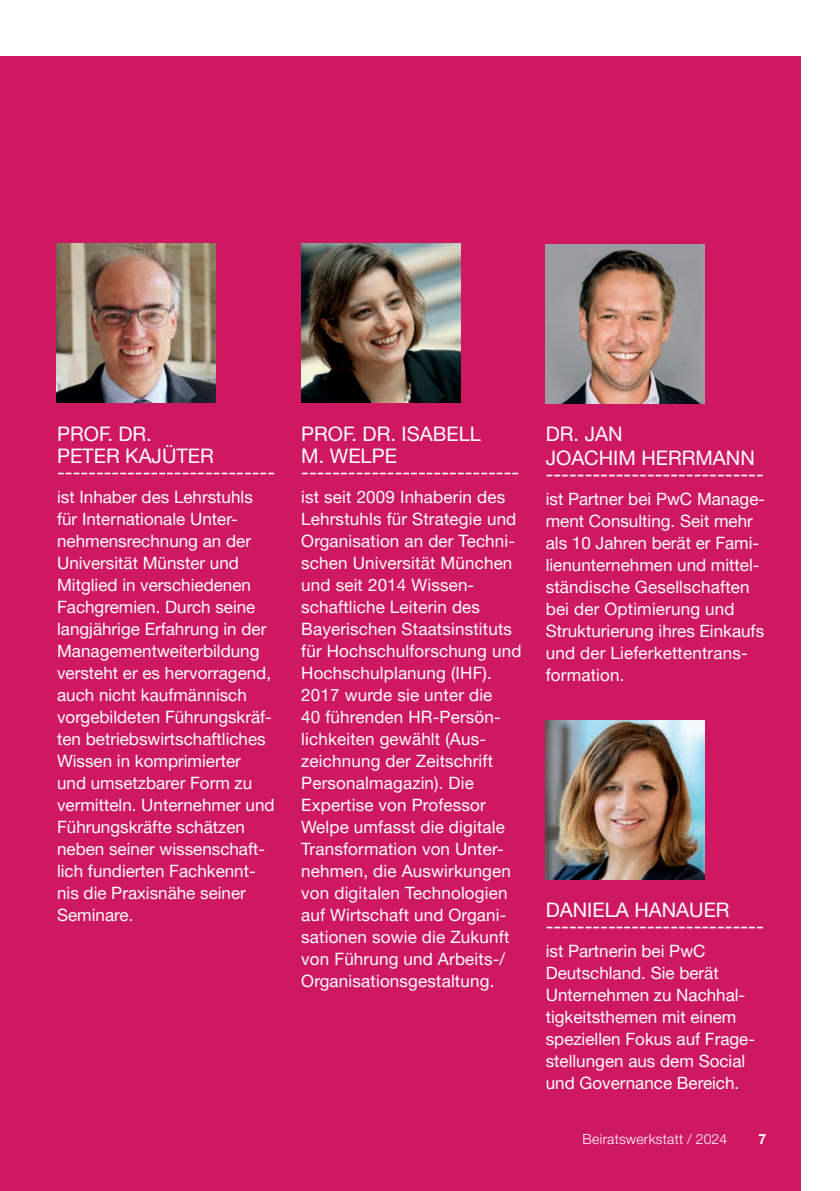
<style>
.page{position:relative;width:840px;height:1191px;background:#fff}
.page>*{position:absolute;margin:0;border:0;box-sizing:border-box;transform-origin:0 0}
.t1{font:20px/22px "Helvetica Neue LT Pro";color:#fff}
.t2{font:17px/22px "Helvetica Neue LT Pro";color:#fff}
.t3{font:300 14px "Helvetica Neue LT Pro";letter-spacing:.015em;color:#fff}
.t4{font:700 14px "Helvetica Neue LT Pro";color:#fff}
</style>
<div class="page">
<div style="left:0;top:57px;width:799px;height:1134px;background:#ce1861"></div>
<img style="left:57px;top:244px;width:158px;height:159px">
<img style="left:301px;top:244px;width:159px;height:159px">
<img style="left:545px;top:244px;width:158px;height:159px">
<img style="left:545px;top:720px;width:158px;height:159px">
<p class="t1" style="left:57px;top:422px;width:158px">PROF. DR.<br>PETER KAJÜTER</p>
<p class="t1" style="left:57px;top:460px;width:219px">----------------------------</p>
<p class="t2" style="left:57px;top:485px;width:219px">ist Inhaber des Lehrstuhls für Internationale Unter&shy;nehmensrechnung an der<br>Universität Münster und<br>Mitglied in verschiedenen<br>Fachgremien. Durch seine langjährige Erfahrung in der<br>Managementweiterbildung versteht er es hervorragend, auch nicht kaufmännisch vorgebildeten Führungskräf&shy;ten betriebswirtschaftliches<br>Wissen in komprimierter<br>und umsetzbarer Form zu vermitteln. Unternehmer und<br>Führungskräfte schätzen neben seiner wissenschaft&shy;lich fundierten Fachkennt&shy;nis die Praxisnähe seiner<br>Seminare.</p>
<p class="t1" style="left:301px;top:422px;width:181px">PROF. DR. ISABELL<br>M. WELPE</p>
<p class="t1" style="left:301px;top:460px;width:219px">----------------------------</p>
<p class="t2" style="left:301px;top:485px;width:221px">ist seit 2009 Inhaberin des<br>Lehrstuhls für Strategie und<br>Organisation an der Techni&shy;schen Universität München und seit 2014 Wissen&shy;schaftliche Leiterin des<br>Bayerischen Staatsinstituts für Hochschulforschung und<br>Hochschulplanung (IHF).<br>2017 wurde sie unter die<br>40 führenden HR-Persön&shy;lichkeiten gewählt (Aus&shy;zeichnung der Zeitschrift<br>Personalmagazin). Die<br>Expertise von Professor<br>Welpe umfasst die digitale<br>Transformation von Unter&shy;nehmen, die Auswirkungen von digitalen Technologien auf Wirtschaft und Organi&shy;sationen sowie die Zukunft von Führung und Arbeits-/<br>Organisationsgestaltung.</p>
<p class="t1" style="left:545px;top:421px;width:210px;line-height:24px">DR. JAN<br>JOACHIM HERRMANN</p>
<p class="t1" style="left:545px;top:462px;width:219px">----------------------------</p>
<p class="t2" style="left:545px;top:487px;width:221px">ist Partner bei PwC Manage&shy;ment Consulting. Seit mehr als 10 Jahren berät er Fami&shy;lienunternehmen und mittel&shy;ständische Gesellschaften bei der Optimierung und<br>Strukturierung ihres Einkaufs und der Lieferkettentrans&shy;formation.</p>
<p class="t1" style="left:545px;top:901px;width:219px;line-height:16px">DANIELA HANAUER ----------------------------</p>
<p class="t2" style="left:545px;top:939px;width:211px">ist Partnerin bei PwC<br>Deutschland. Sie berät<br>Unternehmen zu Nachhal&shy;tigkeitsthemen mit einem speziellen Fokus auf Frage&shy;stellungen aus dem Social und Governance Bereich.</p>
<p class="t3" style="left:582px;top:1130px;width:146px">Beiratswerkstatt / 2024</p>
<p class="t4" style="left:758px;top:1130px;width:9px">7</p>
</div>
